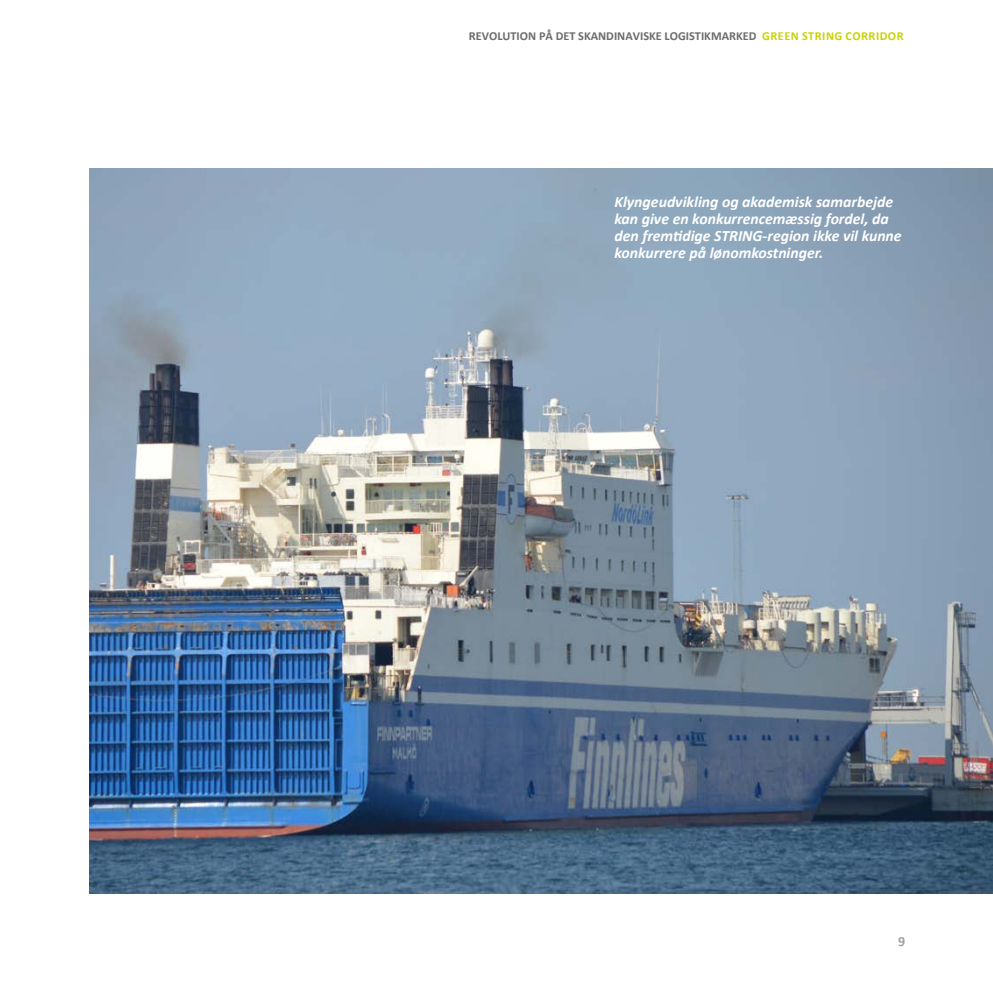
<style>
.page{position:relative;width:993px;height:993px;background:#fff}
.page>*{position:absolute;margin:0;border:0;box-sizing:border-box;transform-origin:0 0}
.t1{font:italic 700 15.75px/17px "Calibri";color:#fff}
.t2{font:700 14px "Calibri";color:#9c9e9f}
.t3{font:700 12.25px "Calibri";color:#6b6c6e}
.s1{color:#c9d200}
</style>
<div class="page">
<img style="left:89px;top:169px;width:903px;height:724px">
<p class="t3" style="left:469px;top:28px;width:436px">REVOLUTION PÅ DET SKANDINAVISKE LOGISTIKMARKED <span class="s1">GREEN STRING CORRIDOR</span></p>
<p class="t1" style="left:614px;top:193px;width:289px">Klyngeudvikling og akademisk samarbejde kan give en konkurrencemæssig fordel, da den fremtidige STRING-region ikke vil kunne konkurrere på lønomkostninger.</p>
<p class="t2" style="left:897px;top:932px;width:9px">9</p>
</div>
